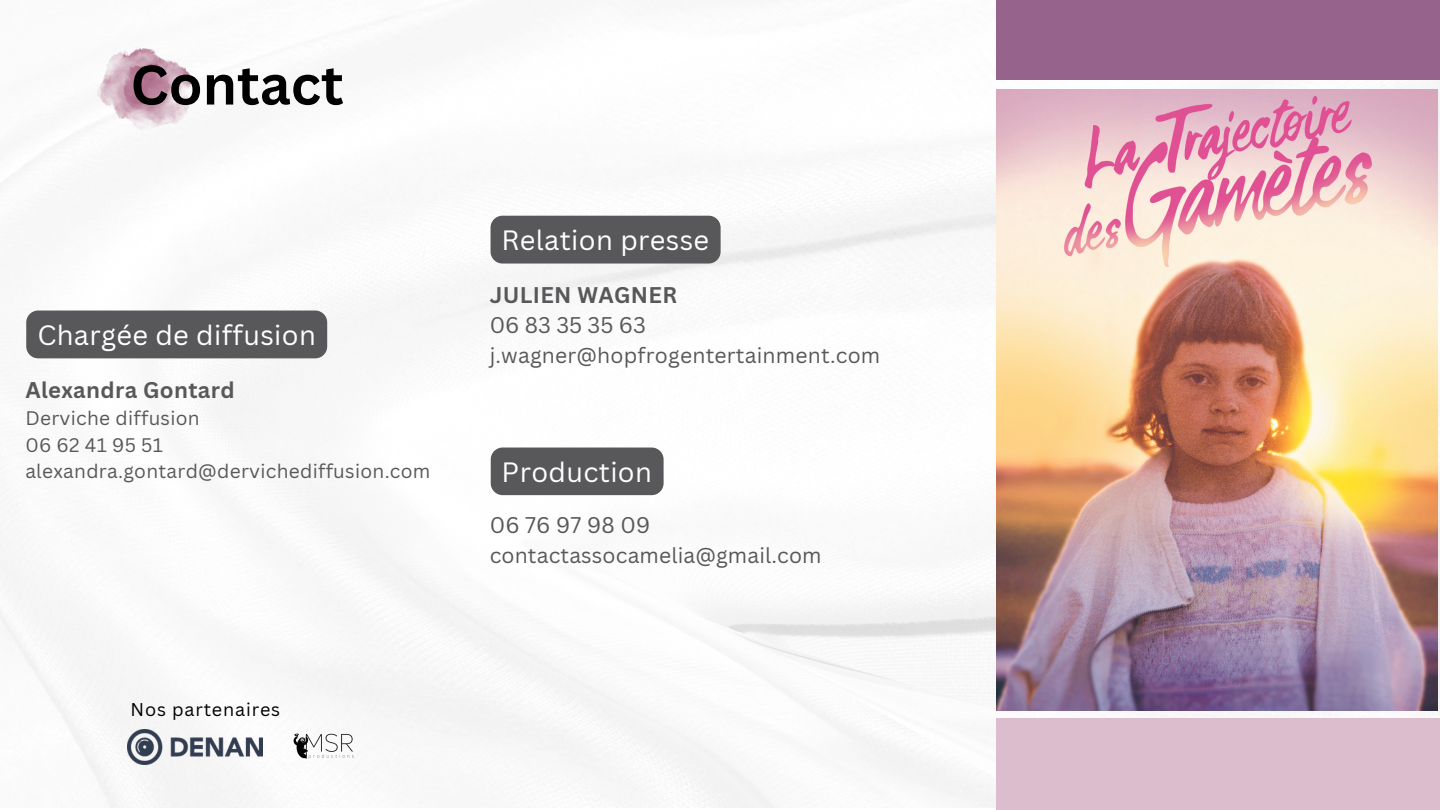
<style>
.page{position:relative;width:1440px;height:810px;background:#fff}
.page>*{position:absolute;margin:0;border:0;box-sizing:border-box;transform-origin:0 0}
.t1{font:700 54.4px "Canva Sans";color:#000}
.t2{font:27.2px "Canva Sans";letter-spacing:.015em;color:#fff}
.t3{font:700 22.1px "Canva Sans";letter-spacing:.015em;color:#58585a}
.t4{font:22.1px "Canva Sans";letter-spacing:.005em;color:#58585a}
.t5{font:21.1px "Canva Sans";letter-spacing:.01em;color:#58585a}
.t6{font:19.1px/26.2px "Canva Sans";letter-spacing:.015em;color:#58585a}
.t7{font:18px "Canva Sans";letter-spacing:.045em;color:#000}
</style>
<div class="page">
<img style="left:0;top:0;width:1440px;height:808px">
<div style="left:997px;top:0;width:443px;height:80px;background:#95638c"></div>
<div style="left:997px;top:718px;width:443px;height:91px;background:#dcbdcd"></div>
<img style="left:287px;top:720px;width:74px;height:53px">
<img style="left:128px;top:729px;width:134px;height:35px">
<img style="left:997px;top:89px;width:441px;height:621px">
<img style="left:97px;top:47px;width:97px;height:84px">
<img style="left:1064px;top:97px;width:308px;height:169px">
<div style="left:491px;top:216px;width:230px;height:48px;background:#58585a;border-radius:12px"></div>
<div style="left:491px;top:448px;width:173px;height:47px;background:#58585a;border-radius:12px"></div>
<div style="left:26px;top:311px;width:301px;height:47px;background:#58585a;border-radius:12px"></div>
<h1 class="t1" style="left:131px;top:46px;width:215px">Contact</h1>
<h2 class="t2" style="left:37px;top:316px;width:280px">Chargée de diffusion</h2>
<p class="t3" style="left:25px;top:375px;width:211px">Alexandra Gontard</p>
<p class="t6" style="left:25px;top:405px;width:407px">Derviche diffusion<br>06 62 41 95 51 alexandra.gontard@dervichediffusion.com</p>
<p class="t7" style="left:131px;top:697px;width:151px">Nos partenaires</p>
<h2 class="t2" style="left:502px;top:221px;width:209px">Relation presse</h2>
<p class="t3" style="left:490px;top:279px;width:189px">JULIEN WAGNER</p>
<p class="t4" style="left:490px;top:310px;width:158px">06 83 35 35 63</p>
<p class="t5" style="left:490px;top:340px;width:392px">j.wagner@hopfrogentertainment.com</p>
<h2 class="t2" style="left:502px;top:452px;width:152px">Production</h2>
<p class="t4" style="left:490px;top:509px;width:162px">06 76 97 98 09</p>
<p class="t5" style="left:490px;top:540px;width:333px">contactassocamelia@gmail.com</p>
</div>
